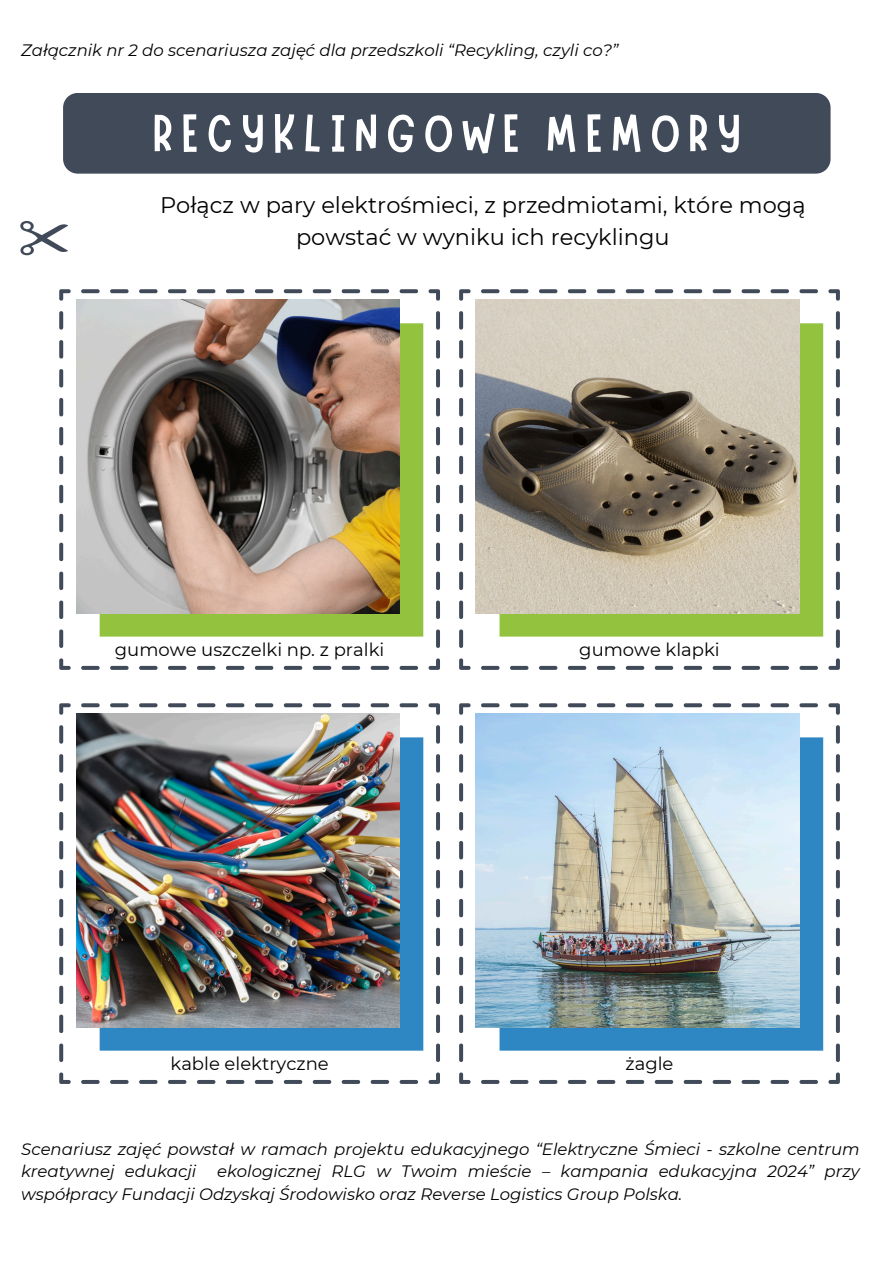
<style>
.page{position:relative;width:894px;height:1264px;background:#fff}
.page>*{position:absolute;margin:0;border:0;box-sizing:border-box;transform-origin:0 0}
.t1{font:54px "Marykate";letter-spacing:.14em;color:#fff}
.t2{font:22.5px/31.5px "Montserrat";color:#000;text-align:center}
.t3{font:18px "Montserrat";color:#000}
.t4{font:italic 16.5px/22.5px "Montserrat";color:#000}
</style>
<div class="page">
<div style="left:63px;top:93px;width:767px;height:81px;background:#404a59"></div>
<svg style="left:20px;top:221px;width:48px;height:35px"></svg>
<svg style="left:428px;top:1072px;width:12px;height:11px"></svg>
<svg style="left:81px;top:1080px;width:337px;height:3px"></svg>
<svg style="left:59px;top:1072px;width:12px;height:11px"></svg>
<svg style="left:59px;top:725px;width:4px;height:336px"></svg>
<svg style="left:59px;top:703px;width:12px;height:11px"></svg>
<svg style="left:81px;top:703px;width:337px;height:4px"></svg>
<svg style="left:428px;top:703px;width:12px;height:11px"></svg>
<svg style="left:436px;top:725px;width:4px;height:336px"></svg>
<svg style="left:100px;top:737px;width:323px;height:313px;background:#3788bf"></svg>
<img style="left:76px;top:713px;width:323px;height:314px">
<svg style="left:828px;top:1072px;width:11px;height:11px"></svg>
<svg style="left:481px;top:1080px;width:336px;height:3px"></svg>
<svg style="left:459px;top:1072px;width:11px;height:11px"></svg>
<svg style="left:459px;top:725px;width:4px;height:336px"></svg>
<svg style="left:459px;top:703px;width:11px;height:11px"></svg>
<svg style="left:481px;top:703px;width:336px;height:4px"></svg>
<svg style="left:828px;top:703px;width:11px;height:11px"></svg>
<svg style="left:835px;top:725px;width:4px;height:336px"></svg>
<svg style="left:499px;top:737px;width:324px;height:313px;background:#3a8dc5"></svg>
<img style="left:476px;top:713px;width:323px;height:314px">
<svg style="left:428px;top:658px;width:12px;height:11px"></svg>
<svg style="left:81px;top:666px;width:337px;height:3px"></svg>
<svg style="left:59px;top:658px;width:12px;height:11px"></svg>
<svg style="left:59px;top:311px;width:4px;height:337px"></svg>
<svg style="left:59px;top:289px;width:12px;height:12px"></svg>
<svg style="left:81px;top:289px;width:337px;height:4px"></svg>
<svg style="left:428px;top:289px;width:12px;height:12px"></svg>
<svg style="left:436px;top:311px;width:4px;height:337px"></svg>
<svg style="left:100px;top:323px;width:323px;height:313px;background:#94bd40"></svg>
<img style="left:76px;top:300px;width:323px;height:313px">
<svg style="left:828px;top:658px;width:11px;height:11px"></svg>
<svg style="left:481px;top:666px;width:336px;height:3px"></svg>
<svg style="left:459px;top:658px;width:11px;height:11px"></svg>
<svg style="left:459px;top:311px;width:4px;height:337px"></svg>
<svg style="left:459px;top:289px;width:11px;height:12px"></svg>
<svg style="left:481px;top:289px;width:336px;height:4px"></svg>
<svg style="left:828px;top:289px;width:11px;height:12px"></svg>
<svg style="left:835px;top:311px;width:4px;height:337px"></svg>
<svg style="left:499px;top:323px;width:324px;height:313px;background:#98c248"></svg>
<img style="left:476px;top:300px;width:323px;height:313px">
<p class="t4" style="left:21px;top:39px;width:598px">Załącznik nr 2 do scenariusza zajęć dla przedszkoli “Recykling, czyli co?”</p>
<p class="t1" style="left:152px;top:98px;width:590px">RECYKLINGOWE MEMORY</p>
<p class="t2" style="left:160px;top:189px;width:647px">Połącz w pary elektrośmieci, z przedmiotami, które mogą powstać w wyniku ich recyklingu</p>
<p class="t3" style="left:115px;top:638px;width:271px">gumowe uszczelki np. z pralki</p>
<p class="t3" style="left:579px;top:638px;width:142px">gumowe klapki</p>
<p class="t3" style="left:170px;top:1052px;width:160px">kable elektryczne</p>
<p class="t3" style="left:625px;top:1052px;width:49px">żagle</p>
<p class="t4" style="left:21px;top:1137px;width:839px">Scenariusz zajęć powstał w ramach projektu edukacyjnego “Elektryczne Śmieci - szkolne centrum kreatywnej edukacji</p>
<p class="t4" style="left:21px;top:1160px;width:839px;text-indent:196px">ekologicznej RLG w Twoim mieście – kampania edukacyjna 2024” przy współpracy Fundacji Odzyskaj Środowisko oraz Reverse Logistics Group Polska.</p>
</div>
